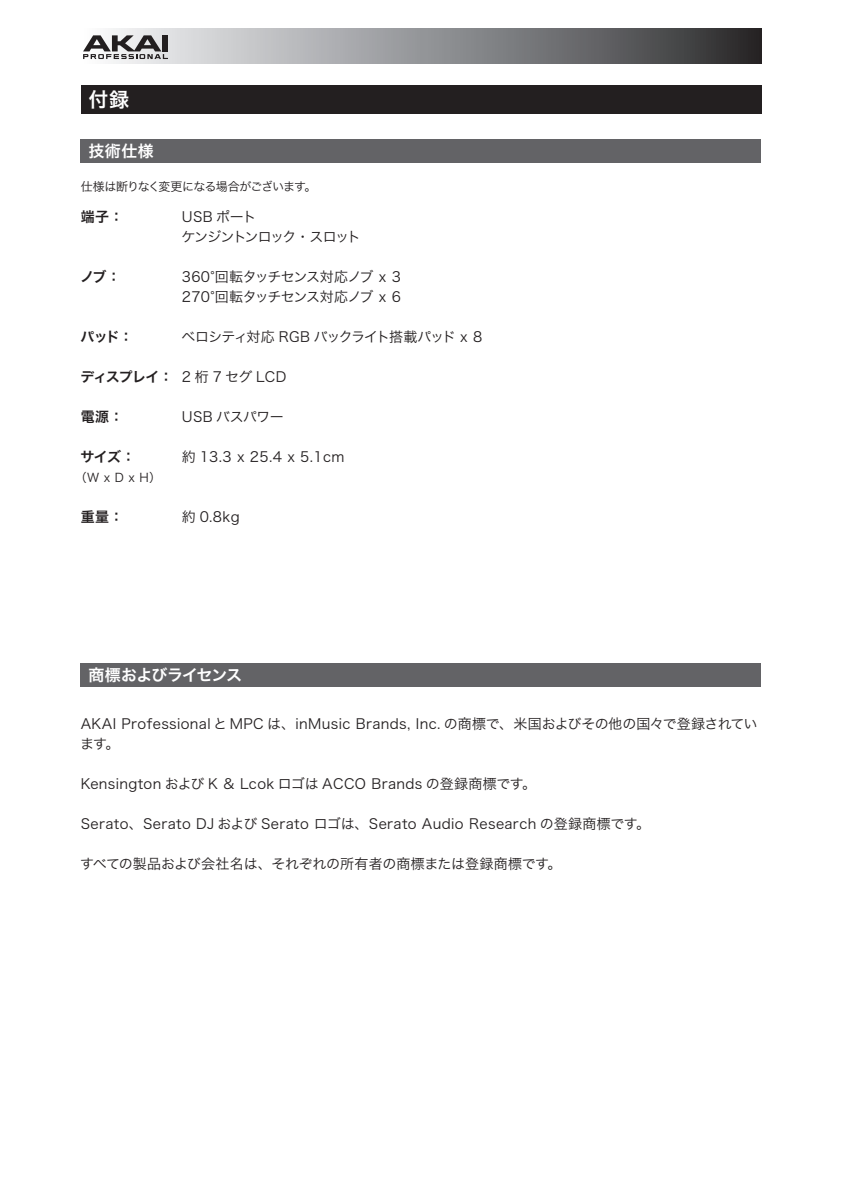
<style>
.page{position:relative;width:842px;height:1191px;background:#fff}
.page>*{position:absolute;margin:0;border:0;box-sizing:border-box;transform-origin:0 0}
.t1{font:20px "Hira Kaku Pro W6";color:#fff}
.t2{font:16px "Hira Kaku Pro W6";letter-spacing:-.04em;color:#fff}
.t3{font:14px/20px "Hira Kaku Pro W3";letter-spacing:.025em;color:#231f20}
.t4{font:14px/20px "Hira Kaku Pro W3";letter-spacing:-.045em;color:#231f20}
.t5{font:14px "Hira Kaku Pro W3";letter-spacing:-.005em;color:#231f20}
.t6{font:14px "Hira Kaku Pro W6";letter-spacing:-.06em;color:#231f20}
.t7{font:14px "Hira Kaku Pro W3";letter-spacing:-.075em;color:#231f20}
.t8{font:14px/20px "Hira Kaku Pro W3";letter-spacing:-.08em;color:#231f20}
.t9{font:14px "Hira Kaku Pro W3";letter-spacing:.24em;color:#231f20}
.t10{font:14px "Hira Kaku Pro W3";letter-spacing:-.035em;color:#231f20}
.t11{font:12px "Hira Kaku Pro W3";letter-spacing:-.08em;color:#231f20}
</style>
<div class="page">
<div style="left:81px;top:139px;width:680px;height:24px;background:#636366"></div>
<div style="left:81px;top:663px;width:680px;height:23px;background:#636366"></div>
<div style="left:81px;top:28px;width:680px;height:36px;background:linear-gradient(to right,#fcfeff,#2d2d30)"></div>
<svg style="left:83px;top:35px;width:85px;height:24px"></svg>
<div style="left:81px;top:85px;width:680px;height:28px;background:#231f20"></div>
<h1 class="t1" style="left:89px;top:81px;width:42px">付録</h1>
<p class="t2" style="left:89px;top:136px;width:67px">技術仕様</p>
<p class="t11" style="left:81px;top:176px;width:237px">仕様は断りなく変更になる場合がございます。</p>
<p class="t6" style="left:81px;top:204px;width:44px">端子：</p>
<p class="t6" style="left:80px;top:264px;width:42px">ノブ：</p>
<p class="t6" style="left:81px;top:324px;width:54px">パッド：</p>
<p class="t6" style="left:80px;top:364px;width:94px">ディスプレイ：</p>
<p class="t6" style="left:81px;top:404px;width:44px">電源：</p>
<p class="t6" style="left:80px;top:444px;width:57px">サイズ：</p>
<p class="t11" style="left:75px;top:467px;width:88px">（W x D x H）</p>
<p class="t6" style="left:81px;top:504px;width:44px">重量：</p>
<p class="t8" style="left:181px;top:205px;width:181px">USB ポート<br>ケンジントンロック・スロット</p>
<p class="t4" style="left:182px;top:265px;width:221px">360°回転タッチセンス対応ノブ x 3<br>270°回転タッチセンス対応ノブ x 6</p>
<p class="t7" style="left:182px;top:324px;width:302px">ベロシティ対応 RGB バックライト搭載パッド x 8</p>
<p class="t9" style="left:182px;top:364px;width:106px">2桁7セグLCD</p>
<p class="t10" style="left:182px;top:404px;width:103px">USB バスパワー</p>
<p class="t3" style="left:182px;top:445px;width:164px">約 13.3 x 25.4 x 5.1cm</p>
<p class="t3" style="left:182px;top:505px;width:60px">約 0.8kg</p>
<p class="t2" style="left:89px;top:660px;width:155px">商標およびライセンス</p>
<p class="t3" style="left:80px;top:712px;width:679px">AKAI Professional と MPC は、inMusic Brands, Inc. の商標で、米国およびその他の国々で登録されています。</p>
<p class="t3" style="left:81px;top:772px;width:457px">Kensington および K &amp; Lcok ロゴは ACCO Brands の登録商標です。</p>
<p class="t3" style="left:81px;top:812px;width:571px">Serato、Serato DJ および Serato ロゴは、Serato Audio Research の登録商標です。</p>
<p class="t5" style="left:80px;top:851px;width:483px">すべての製品および会社名は、それぞれの所有者の商標または登録商標です。</p>
</div>
